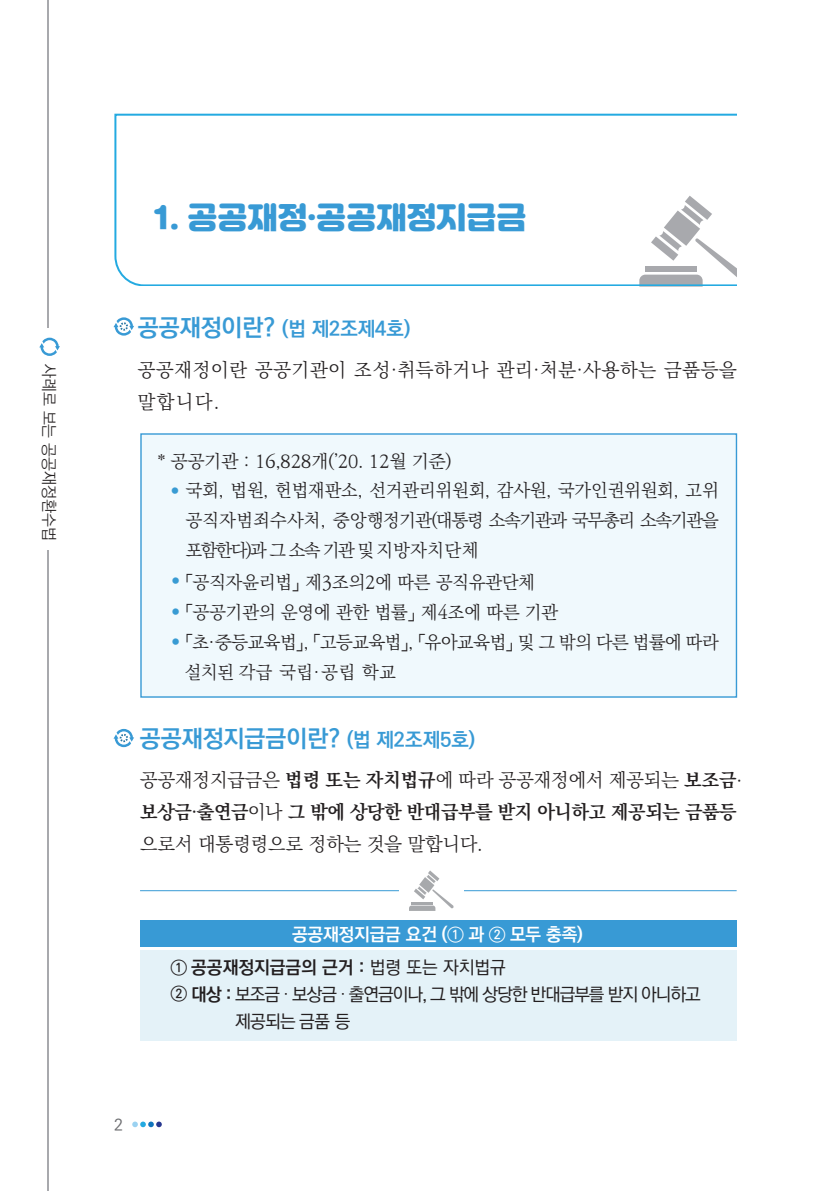
<style>
.page{position:relative;width:840px;height:1191px;background:#fff}
.page>*{position:absolute;margin:0;border:0;box-sizing:border-box;transform-origin:0 0}
.t1{font:30px "Jalnan OTF";color:#389ad5}
.t2{font:700 24px "Ko Pub Dotum";color:#389ad5}
.t3{font:700 20px "Ko Pub Dotum";color:#389ad5}
.t4{font:300 19.2px/32px "Ko Pub World Batang";letter-spacing:.04em;color:#231f20}
.t5{font:300 19px/32px "Ko Pub World Batang";color:#231f20}
.t6{font:300 18px/30px "Ko Pub World Batang";color:#231f20}
.t7{font:500 18px/27px "Ko Pub World Dotum";letter-spacing:-.06em;color:#231f20}
.t8{font:700 18px/33.6px "Ko Pub World Dotum";letter-spacing:-.01em;color:#fff}
.t9{font:300 16px "Ko Pub Dotum";color:#231f20}
.t10{font:500 16px "Ko Pub Dotum";color:#6c6d70}
.t11{font:700 8px "Ko Pub World Dotum";color:#389bd3}
.s1{font-size:24px}
.s2{font-size:20px}
.s3{font-weight:700}
.s4{color:#231f20}
.s5{font-weight:500;color:#231f20}
</style>
<div class="page">
<hr style="left:47px;top:0;width:2px;height:1191px;background:#a8a9ad">
<svg style="left:39px;top:338px;width:21px;height:18px"></svg>
<svg style="left:114px;top:113px;width:622px;height:173px"></svg>
<div style="left:140px;top:920px;width:596px;height:26px;background:#389ad5"></div>
<div style="left:140px;top:950px;width:596px;height:90px;background:#e4f2f8"></div>
<hr style="left:140px;top:890px;width:596px;height:1px;background:#389ad5">
<div style="left:398px;top:877px;width:65px;height:26px;background:#fff"></div>
<svg style="left:409px;top:870px;width:44px;height:41px"></svg>
<hr style="left:411px;top:901px;width:21px;height:3px;background:#a7a9ac">
<svg style="left:113px;top:729px;width:21px;height:18px"></svg>
<div style="left:140px;top:433px;width:596px;height:264px;background:#f0f9fd;border:1px solid #389ad5"></div>
<svg style="left:113px;top:317px;width:21px;height:19px"></svg>
<svg style="left:132px;top:1121px;width:30px;height:6px"></svg>
<p class="t9" style="left:57px;top:364px;width:178px;rotate:90deg">사례로 보는 공공재정환수법</p>
<h1 class="t1" style="left:153px;top:197px;width:374px">1. 공공재정·공공재정지급금</h1>
<p class="t3" style="left:138px;top:319px;width:274px"><span class="s1">공공재정이란?</span> (법 제2조제4호)</p>
<p class="t4" style="left:138px;top:354px;width:600px">공공재정이란 공공기관이 조성·취득하거나 관리·처분·사용하는 금품등을 말합니다.</p>
<p class="t6" style="left:186px;top:447px;width:534px;text-indent:-28px">* 공공기관 : 16,828개(’20. 12월 기준)<br>국회, 법원, 헌법재판소, 선거관리위원회, 감사원, 국가인권위원회, 고위 공직자범죄수사처, 중앙행정기관(대통령 소속기관과 국무총리 소속기관을 포함한다)과 그 소속 기관 및 지방자치단체</p>
<p class="t11" style="left:171px;top:485px;width:9px">●</p>
<p class="t6" style="left:185px;top:568px;width:534px">「공직자윤리법」 제3조의2에 따른 공직유관단체<br>「공공기관의 운영에 관한 법률」 제4조에 따른 기관<br>「초·중등교육법」, 「고등교육법」, 「유아교육법」 및 그 밖의 다른 법률에 따라 설치된 각급 국립·공립 학교</p>
<p class="t11" style="left:172px;top:575px;width:9px">●</p>
<p class="t11" style="left:172px;top:605px;width:9px">●</p>
<p class="t11" style="left:172px;top:636px;width:9px">●</p>
<h2 class="t2" style="left:140px;top:727px;width:336px">공공재정지급금이란? <span class="s2">(법 제2조제5호)</span></h2>
<p class="t5" style="left:140px;top:764px;width:603px">공공재정지급금은 <span class="s3">법령 또는 자치법규</span>에 따라 공공재정에서 제공되는 <span class="s3">보조금</span>· <span class="s3">보상금·출연금</span>이나 <span class="s3">그 밖에 상당한 반대급부를 받지 아니하고 제공되는 금품등 </span>으로서 대통령령으로 정하는 것을 말합니다.</p>
<p class="t8" style="left:171px;top:918px;width:413px;text-indent:121px">공공재정지급금 요건 (① 과 ② 모두 충족)<br><span class="s4">① 공공재정지급금의 근거 :</span> <span class="s5">법령 또는 자치법규</span></p>
<p class="t7" style="left:235px;top:981px;width:467px;text-indent:-64px"><span class="s3">② 대상 :</span> 보조금 · 보상금 · 출연금이나, 그 밖에 상당한 반대급부를 받지 아니하고 제공되는 금품 등</p>
<p class="t10" style="left:114px;top:1116px;width:11px">2</p>
</div>
